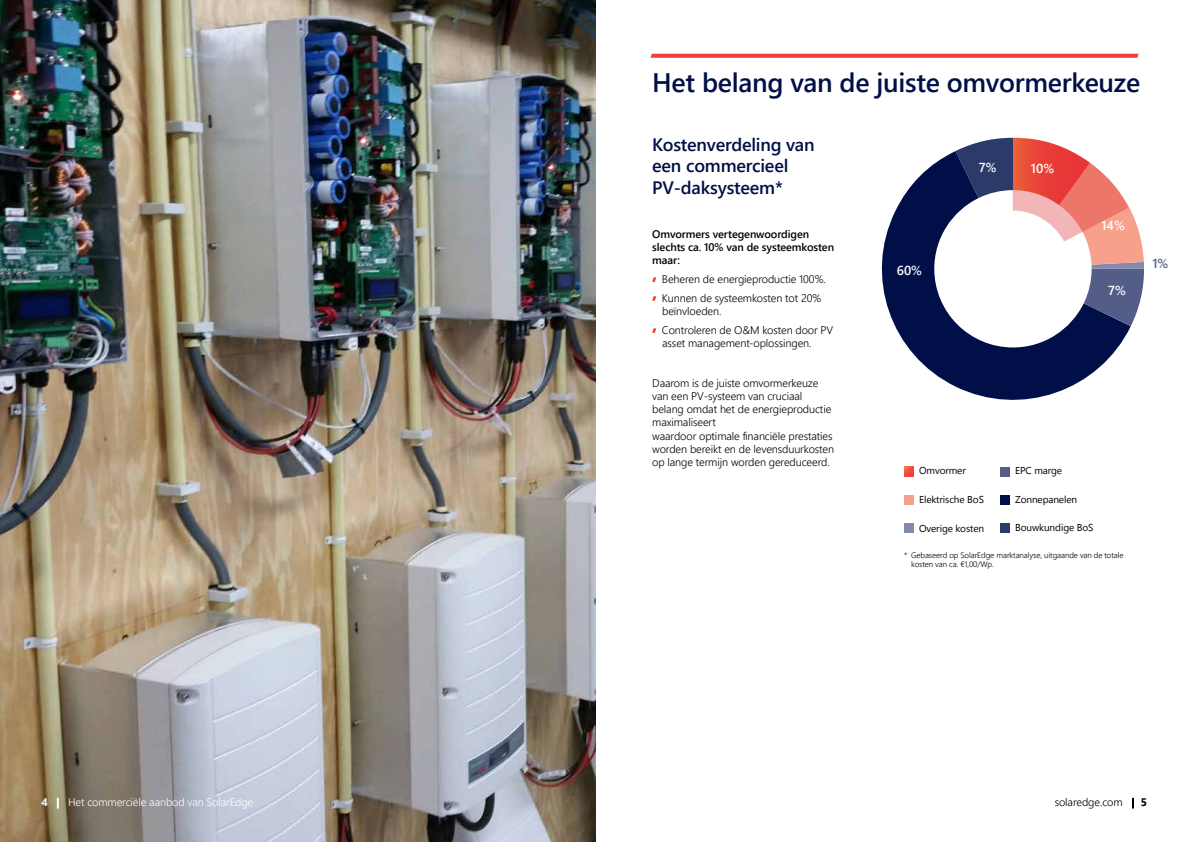
<style>
.page{position:relative;width:1191px;height:842px;background:#fff}
.page>*{position:absolute;margin:0;border:0;box-sizing:border-box;transform-origin:0 0}
.t1{font:600 26.8px "Segoe UI";letter-spacing:-.01em;color:#000f47}
.t2{font:600 18px/21.6px "Segoe UI";letter-spacing:-.01em;color:#000f47}
.t3{font:600 13px "Segoe UI";color:#fff}
.t4{font:600 13px "Segoe UI";color:#545d88}
.t5{font:300 11px/13.2px "Segoe UI";letter-spacing:-.01em;color:#000}
.t6{font:600 11px/13.2px "Segoe UI";letter-spacing:-.01em;color:#000}
.t7{font:300 11px "Segoe UI";letter-spacing:-.01em;color:#fff}
.t8{font:700 11px "Segoe UI";color:#fff}
.t9{font:700 11px "Segoe UI";color:#000}
.t10{font:10px "Segoe UI";letter-spacing:-.01em;color:#000}
.t11{font:300 8px/9.6px "Segoe UI";letter-spacing:-.01em;color:#000}
</style>
<div class="page">
<img style="left:0;top:0;width:595px;height:842px">
<svg style="left:1132px;top:798px;width:2px;height:10px"></svg>
<svg style="left:57px;top:798px;width:2px;height:11px"></svg>
<svg style="left:650px;top:54px;width:488px;height:4px;background:#ef4a47"></svg>
<svg style="left:652px;top:277px;width:4px;height:5px"></svg>
<svg style="left:652px;top:296px;width:4px;height:5px"></svg>
<svg style="left:652px;top:328px;width:4px;height:5px"></svg>
<svg style="left:904px;top:467px;width:9px;height:9px"></svg>
<div style="left:904px;top:523px;width:9px;height:10px;background:#838aad"></div>
<div style="left:904px;top:495px;width:9px;height:9px;background:#f7a08b"></div>
<div style="left:1000px;top:495px;width:9px;height:9px;background:#000f47"></div>
<div style="left:1000px;top:523px;width:9px;height:10px;background:#2b3a69"></div>
<div style="left:1000px;top:467px;width:9px;height:9px;background:#545d88"></div>
<svg style="left:881px;top:151px;width:249px;height:249px;fill:#000f47"></svg>
<svg style="left:955px;top:138px;width:189px;height:188px"></svg>
<h1 class="t1" style="left:652px;top:61px;width:489px">Het belang van de juiste omvormerkeuze</h1>
<h2 class="t2" style="left:652px;top:133px;width:164px">Kostenverdeling van een commercieel<br>PV-daksysteem*</h2>
<p class="t6" style="left:652px;top:227px;width:183px">Omvormers vertegenwoordigen slechts ca. 10% van de systeemkosten maar:</p>
<p class="t5" style="left:662px;top:269px;width:165px;line-height:18.9px">Beheren de energieproductie 100%.<br>Kunnen de systeemkosten tot 20%</p>
<p class="t5" style="left:662px;top:301px;width:173px;line-height:18.9px">beïnvloeden.<br>Controleren de O&amp;M kosten door PV</p>
<p class="t5" style="left:662px;top:336px;width:151px">asset management-oplossingen.</p>
<p class="t5" style="left:652px;top:376px;width:183px">Daarom is de juiste omvormerkeuze van een PV-systeem van cruciaal belang omdat het de energieproductie maximaliseert<br>waardoor optimale financiële prestaties worden bereikt en de levensduurkosten op lange termijn worden gereduceerd.</p>
<p class="t3" style="left:896px;top:260px;width:27px">60%</p>
<p class="t3" style="left:965px;top:149px;width:19px">7%</p>
<p class="t3" style="left:978px;top:157px;width:19px">7%</p>
<p class="t3" style="left:1023px;top:152px;width:25px">10%</p>
<p class="t3" style="left:1031px;top:158px;width:25px">10%</p>
<p class="t3" style="left:1101px;top:215px;width:25px">14%</p>
<p class="t3" style="left:1108px;top:280px;width:19px">7%</p>
<p class="t4" style="left:1152px;top:253px;width:18px">1%</p>
<p class="t10" style="left:919px;top:463px;width:48px">Omvormer</p>
<p class="t10" style="left:1015px;top:463px;width:48px">EPC marge</p>
<p class="t10" style="left:919px;top:491px;width:66px">Elektrische BoS</p>
<p class="t10" style="left:1015px;top:491px;width:64px">Zonnepanelen</p>
<p class="t10" style="left:1015px;top:519px;width:80px">Bouwkundige BoS</p>
<p class="t10" style="left:919px;top:520px;width:67px">Overige kosten</p>
<p class="t11" style="left:911px;top:550px;width:214px;text-indent:-7px">* Gebaseerd op SolarEdge marktanalyse, uitgaande van de totale kosten van ca. €1,00/Wp.</p>
<p class="t8" style="left:41px;top:793px;width:8px">4</p>
<p class="t7" style="left:68px;top:793px;width:187px">Het commerciële aanbod van SolarEdge</p>
<p class="t5" style="left:1054px;top:795px;width:69px">solaredge.com</p>
<p class="t9" style="left:1140px;top:793px;width:8px">5</p>
</div>
